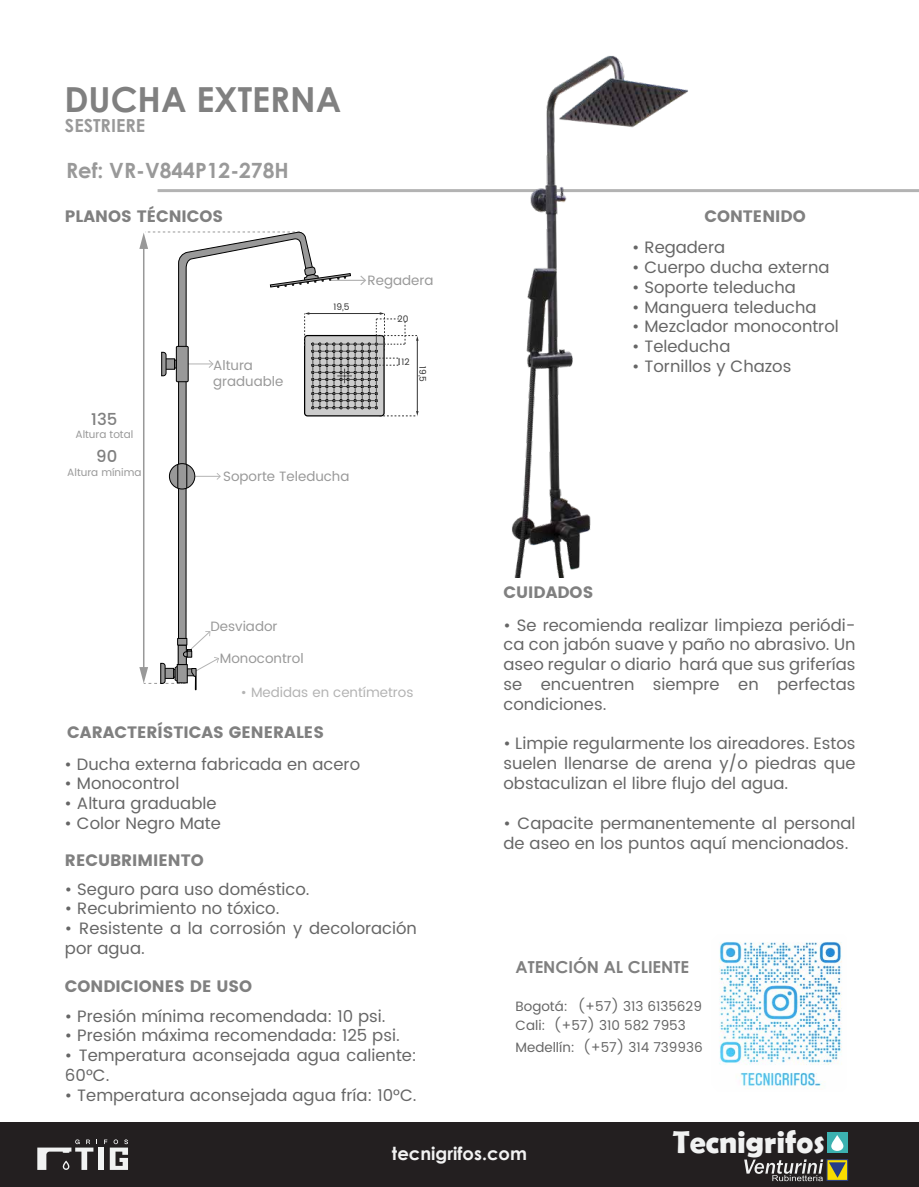
<style>
.page{position:relative;width:919px;height:1187px;background:#fff}
.page>*{position:absolute;margin:0;border:0;box-sizing:border-box;transform-origin:0 0}
.t1{font:700 34.5px "Century Gothic";color:#808080}
.t2{font:700 31.95px "Berlin Sans FB Demi";color:#f1f2f2}
.t3{font:700 21px "Century Gothic";color:#999}
.t4{font:700 18px "Century Gothic";color:#f2f2f2}
.t5{font:700 18px "Century Gothic";color:#999}
.t6{font:16.5px/19.8px "Poppins";color:#666}
.t7{font:16.5px "Poppins";color:#808080}
.t8{font:700 16.5px "Century Gothic";color:#808080}
.t9{font:500 16.5px "Poppins";color:#808080}
.t10{font:13.5px/19.2px "Poppins";color:#666}
.t11{font:13.5px/16.2px "Poppins";color:#999}
.t12{font:13.5px "Poppins";color:#b3b3b3}
.t13{font:10.5px "Poppins";color:#999}
.t14{font:9px "Poppins";color:#333}
</style>
<div class="page">
<div style="left:0;top:1122px;width:918px;height:64px;background:#231f20"></div>
<div style="left:826px;top:1132px;width:21px;height:21px;background:#3cb1b0"></div>
<svg style="left:831px;top:1135px;width:12px;height:15px"></svg>
<svg style="left:845px;top:1159px;width:2px;height:21px"></svg>
<svg style="left:744px;top:1159px;width:101px;height:22px"></svg>
<hr style="left:157px;top:189px;width:761px;height:3px;background:#b3b3b3">
<img style="left:719px;top:942px;width:123px;height:148px">
<hr style="left:143px;top:246px;width:1px;height:424px;background:#999">
<svg style="left:139px;top:231px;width:161px;height:18px"></svg>
<hr style="left:329px;top:280px;width:36px;height:1px;background:#b3b3b3">
<svg style="left:360px;top:275px;width:6px;height:10px"></svg>
<div style="left:98px;top:1147px;width:6px;height:22px;background:#f1f2f2"></div>
<svg style="left:104px;top:1139px;width:24px;height:30px"></svg>
<svg style="left:37px;top:1139px;width:60px;height:30px"></svg>
<img style="left:512px;top:55px;width:176px;height:522px">
<svg style="left:178px;top:232px;width:135px;height:396px"></svg>
<div style="left:165px;top:358px;width:10px;height:11px;background:#999;border:1px solid #000"></div>
<svg style="left:161px;top:352px;width:5px;height:24px"></svg>
<div style="left:176px;top:346px;width:12px;height:36px;background:#999"></div>
<div style="left:176px;top:346px;width:12px;height:36px;border:1px solid #000"></div>
<svg style="left:169px;top:463px;width:26px;height:26px"></svg>
<svg style="left:177px;top:463px;width:1px;height:26px"></svg>
<svg style="left:186px;top:463px;width:1px;height:26px"></svg>
<div style="left:169px;top:463px;width:26px;height:26px;border:1px solid #000;border-radius:50%"></div>
<svg style="left:139px;top:628px;width:80px;height:63px"></svg>
<svg style="left:270px;top:266px;width:81px;height:22px"></svg>
<svg style="left:303px;top:312px;width:115px;height:105px"></svg>
<h1 class="t1" style="left:64px;top:73px;width:278px">DUCHA EXTERNA</h1>
<p class="t5" style="left:65px;top:112px;width:82px">SESTRIERE</p>
<p class="t3" style="left:66px;top:154px;width:224px">Ref: VR-V844P12-278H</p>
<p class="t7" style="left:65px;top:206px;width:160px">PLANOS TÉCNICOS</p>
<p class="t9" style="left:91px;top:407px;width:28px">135</p>
<p class="t13" style="left:75px;top:427px;width:59px">Altura total</p>
<p class="t9" style="left:96px;top:444px;width:23px">90</p>
<p class="t13" style="left:67px;top:464px;width:76px">Altura mínima</p>
<p class="t11" style="left:213px;top:357px;width:72px">Altura graduable</p>
<p class="t14" style="left:333px;top:300px;width:17px">19,5</p>
<p class="t11" style="left:367px;top:273px;width:67px">Regadera</p>
<p class="t14" style="left:397px;top:312px;width:12px">20</p>
<p class="t14" style="left:401px;top:355px;width:10px">12</p>
<p class="t14" style="left:429px;top:366px;width:17px;rotate:90deg">19,5</p>
<p class="t11" style="left:223px;top:469px;width:128px">Soporte Teleducha</p>
<p class="t11" style="left:210px;top:618px;width:69px">Desviador</p>
<p class="t11" style="left:220px;top:650px;width:85px">Monocontrol</p>
<p class="t12" style="left:241px;top:682px;width:174px">• Medidas en centímetros</p>
<p class="t7" style="left:67px;top:722px;width:258px">CARACTERÍSTICAS GENERALES</p>
<p class="t6" style="left:65px;top:754px;width:297px">• Ducha externa fabricada en acero</p>
<p class="t6" style="left:65px;top:774px;width:116px">• Monocontrol</p>
<p class="t6" style="left:65px;top:794px;width:153px">• Altura graduable</p>
<p class="t6" style="left:65px;top:813px;width:158px">• Color Negro Mate</p>
<p class="t7" style="left:65px;top:850px;width:140px">RECUBRIMIENTO</p>
<p class="t6" style="left:65px;top:879px;width:246px">• Seguro para uso doméstico.</p>
<p class="t6" style="left:65px;top:899px;width:216px">• Recubrimiento no tóxico.</p>
<p class="t6" style="left:65px;top:919px;width:353px">• Resistente a la corrosión y decoloración por agua.</p>
<p class="t7" style="left:65px;top:976px;width:189px">CONDICIONES DE USO</p>
<p class="t6" style="left:65px;top:1006px;width:322px">• Presión mínima recomendada: 10 psi.</p>
<p class="t6" style="left:65px;top:1026px;width:336px">• Presión máxima recomendada: 125 psi.</p>
<p class="t6" style="left:65px;top:1046px;width:353px">• Temperatura aconsejada agua caliente:<br>60°C.</p>
<p class="t6" style="left:65px;top:1085px;width:353px">• Temperatura aconsejada agua fría: 10°C.</p>
<p class="t7" style="left:704px;top:206px;width:103px">CONTENIDO</p>
<p class="t6" style="left:632px;top:238px;width:94px">• Regadera</p>
<p class="t6" style="left:632px;top:258px;width:199px">• Cuerpo ducha externa</p>
<p class="t6" style="left:632px;top:278px;width:165px">• Soporte teleducha</p>
<p class="t6" style="left:632px;top:297px;width:186px">• Manguera teleducha</p>
<p class="t6" style="left:632px;top:317px;width:208px">• Mezclador monocontrol</p>
<p class="t6" style="left:632px;top:337px;width:100px">• Teleducha</p>
<p class="t6" style="left:632px;top:357px;width:161px">• Tornillos y Chazos</p>
<p class="t7" style="left:503px;top:582px;width:91px">CUIDADOS</p>
<p class="t6" style="left:503px;top:615px;width:353px;text-align:justify">• Se recomienda realizar limpieza periódi&shy;ca con jabón suave y paño no abrasivo. Un aseo regular o diario hará que sus griferías se encuentren siempre en perfectas condiciones.</p>
<p class="t6" style="left:503px;top:734px;width:353px;text-align:justify">• Limpie regularmente los aireadores. Estos suelen llenarse de arena y/o piedras que obstaculizan el libre flujo del agua.</p>
<p class="t6" style="left:503px;top:813px;width:353px">• Capacite permanentemente al personal de aseo en los puntos aquí mencionados.</p>
<p class="t8" style="left:515px;top:954px;width:175px">ATENCIÓN AL CLIENTE</p>
<p class="t10" style="left:515px;top:996px;width:188px">Bogotá: (+57) 313 6135629<br>Cali: (+57) 310 582 7953</p>
<p class="t10" style="left:515px;top:1037px;width:189px">Medellín: (+57) 314 739936</p>
<p class="t4" style="left:392px;top:1139px;width:137px">tecnigrifos.com</p>
<h2 class="t2" style="left:672px;top:1123px;width:153px">Tecnigrifos</h2>
</div>
